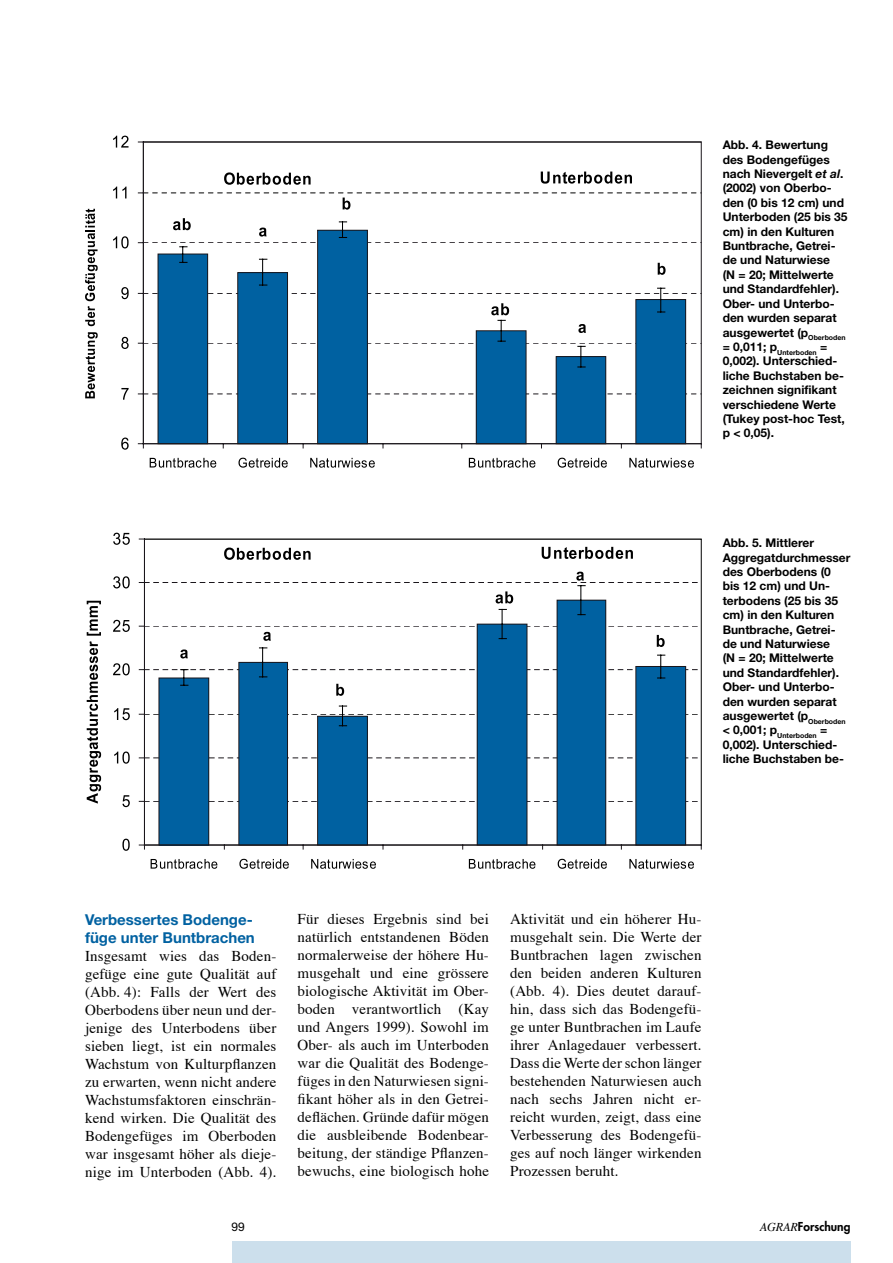
<style>
.page{position:relative;width:893px;height:1263px;background:#fff}
.page>*{position:absolute;margin:0;border:0;box-sizing:border-box;transform-origin:0 0}
.t1{font:15px/18px "Times";letter-spacing:.01em;color:#000;text-align:justify}
.t2{font:700 15px/18px "Helvetica Neue";color:#0061a1}
.t3{font:700 12px/14.4px "Helvetica Neue";color:#000}
.t4{font:800 12px "Futura";color:#000}
.t5{font:12px "Helvetica Neue";color:#000}
.t6{font:700 7.05px "Helvetica Neue";color:#000}
.s1{font-style:italic}
.s2{font-family:"Times";font-weight:400;font-style:italic}
</style>
<div class="page">
<div style="left:232px;top:1242px;width:618px;height:21px;background:#ccdfec"></div>
<div style="left:158px;top:254px;width:50px;height:190px;background:#0061a1"></div>
<div style="left:158px;top:254px;width:50px;height:190px;border:1px solid #1a161b"></div>
<div style="left:238px;top:273px;width:49px;height:171px;background:#0061a1"></div>
<div style="left:237px;top:272px;width:51px;height:172px;border:1px solid #1a161b"></div>
<div style="left:318px;top:230px;width:49px;height:214px;background:#0061a1"></div>
<div style="left:317px;top:230px;width:51px;height:214px;border:1px solid #1a161b"></div>
<div style="left:476px;top:331px;width:50px;height:113px;background:#0061a1"></div>
<div style="left:476px;top:330px;width:50px;height:114px;border:1px solid #1a161b"></div>
<div style="left:556px;top:357px;width:50px;height:87px;background:#0061a1"></div>
<div style="left:556px;top:356px;width:50px;height:88px;border:1px solid #1a161b"></div>
<div style="left:636px;top:300px;width:50px;height:144px;background:#0061a1"></div>
<div style="left:635px;top:299px;width:51px;height:145px;border:1px solid #1a161b"></div>
<hr style="left:143px;top:142px;width:1px;height:302px;background:#1a161b">
<svg style="left:138px;top:394px;width:563px;height:1px"></svg>
<hr style="left:143px;top:443px;width:558px;height:1px;background:#1a161b">
<svg style="left:138px;top:443px;width:6px;height:5px"></svg>
<svg style="left:224px;top:172px;width:87px;height:13px"></svg>
<svg style="left:121px;top:437px;width:8px;height:13px"></svg>
<svg style="left:121px;top:388px;width:8px;height:12px"></svg>
<svg style="left:121px;top:337px;width:8px;height:12px"></svg>
<svg style="left:121px;top:287px;width:8px;height:12px"></svg>
<svg style="left:113px;top:236px;width:16px;height:12px"></svg>
<svg style="left:113px;top:187px;width:13px;height:11px"></svg>
<svg style="left:113px;top:136px;width:16px;height:12px"></svg>
<svg style="left:150px;top:458px;width:66px;height:10px"></svg>
<svg style="left:238px;top:458px;width:50px;height:10px"></svg>
<svg style="left:310px;top:458px;width:65px;height:10px"></svg>
<svg style="left:469px;top:458px;width:66px;height:10px"></svg>
<svg style="left:558px;top:458px;width:49px;height:10px"></svg>
<svg style="left:629px;top:458px;width:65px;height:10px"></svg>
<svg style="left:541px;top:172px;width:91px;height:12px"></svg>
<svg style="left:85px;top:332px;width:13px;height:66px"></svg>
<svg style="left:85px;top:209px;width:13px;height:117px"></svg>
<svg style="left:138px;top:218px;width:563px;height:149px"></svg>
<svg style="left:138px;top:193px;width:563px;height:17px"></svg>
<div style="left:159px;top:678px;width:50px;height:167px;background:#0061a1"></div>
<div style="left:159px;top:678px;width:50px;height:167px;border:1px solid #1a161b"></div>
<div style="left:239px;top:662px;width:48px;height:183px;background:#0061a1"></div>
<div style="left:238px;top:662px;width:50px;height:183px;border:1px solid #1a161b"></div>
<div style="left:318px;top:716px;width:49px;height:129px;background:#0061a1"></div>
<div style="left:317px;top:716px;width:51px;height:129px;border:1px solid #1a161b"></div>
<div style="left:477px;top:624px;width:50px;height:221px;background:#0061a1"></div>
<div style="left:477px;top:624px;width:50px;height:221px;border:1px solid #1a161b"></div>
<div style="left:557px;top:600px;width:49px;height:245px;background:#0061a1"></div>
<div style="left:557px;top:600px;width:49px;height:245px;border:1px solid #1a161b"></div>
<div style="left:636px;top:666px;width:50px;height:179px;background:#0061a1"></div>
<div style="left:635px;top:666px;width:51px;height:179px;border:1px solid #1a161b"></div>
<hr style="left:144px;top:539px;width:1px;height:306px;background:#1a161b">
<svg style="left:139px;top:801px;width:562px;height:1px"></svg>
<svg style="left:139px;top:758px;width:562px;height:1px"></svg>
<svg style="left:139px;top:705px;width:562px;height:21px"></svg>
<hr style="left:144px;top:845px;width:557px;height:1px;background:#1a161b">
<svg style="left:224px;top:548px;width:87px;height:12px"></svg>
<svg style="left:122px;top:839px;width:8px;height:12px"></svg>
<svg style="left:122px;top:795px;width:8px;height:12px"></svg>
<svg style="left:114px;top:751px;width:16px;height:13px"></svg>
<svg style="left:114px;top:708px;width:16px;height:12px"></svg>
<svg style="left:113px;top:663px;width:17px;height:12px"></svg>
<svg style="left:113px;top:620px;width:17px;height:12px"></svg>
<svg style="left:113px;top:576px;width:17px;height:12px"></svg>
<svg style="left:113px;top:533px;width:17px;height:12px"></svg>
<svg style="left:151px;top:859px;width:66px;height:10px"></svg>
<svg style="left:239px;top:859px;width:50px;height:10px"></svg>
<svg style="left:311px;top:859px;width:65px;height:10px"></svg>
<svg style="left:469px;top:859px;width:66px;height:10px"></svg>
<svg style="left:558px;top:859px;width:49px;height:10px"></svg>
<svg style="left:629px;top:859px;width:65px;height:10px"></svg>
<svg style="left:542px;top:547px;width:91px;height:12px"></svg>
<svg style="left:87px;top:601px;width:14px;height:202px"></svg>
<svg style="left:139px;top:572px;width:562px;height:124px"></svg>
<p class="t3" style="left:723px;top:138px;width:126px">Abb. 4. Bewertung des Bodengefüges nach Nievergelt <span class="s1">et al</span>. (2002) von Oberbo&shy;den (0 bis 12 cm) und<br>Unterboden (25 bis 35 cm) in den Kulturen<br>Buntbrache, Getrei&shy;de und Naturwiese<br>(N = 20; Mittelwerte und Standardfehler).<br>Ober- und Unterbo&shy;den wurden separat ausgewertet (p<sub>Oberboden</sub></p>
<p class="t6" style="left:723px;top:348px;width:106px"><sup>=</sup> <sup>0,011;</sup> <sup>p</sup>Unterboden <sup>=</sup></p>
<p class="t3" style="left:723px;top:354px;width:124px">0,002). Unterschied&shy;liche Buchstaben be&shy;zeichnen signifikant verschiedene Werte (Tukey post-hoc Test, p &lt; 0,05).</p>
<p class="t3" style="left:723px;top:535px;width:129px">Abb. 5. Mittlerer<br>Aggregatdurchmesser des Oberbodens (0 bis 12 cm) und Un&shy;terbodens (25 bis 35 cm) in den Kulturen<br>Buntbrache, Getrei&shy;de und Naturwiese<br>(N = 20; Mittelwerte und Standardfehler).<br>Ober- und Unterbo&shy;den wurden separat ausgewertet (p<sub>Oberboden</sub></p>
<p class="t6" style="left:723px;top:731px;width:106px"><sup>&lt;</sup> <sup>0,001;</sup> <sup>p</sup>Unterboden <sup>=</sup></p>
<p class="t3" style="left:723px;top:737px;width:123px">0,002). Unterschied&shy;liche Buchstaben be-</p>
<p class="t2" style="left:85px;top:910px;width:171px">Verbessertes Bodenge&shy;füge unter Buntbrachen</p>
<p class="t1" style="left:85px;top:945px;width:193px">Insgesamt wies das Boden&shy;gefüge eine gute Qualität auf (Abb. 4): Falls der Wert des Oberbodens über neun und der&shy;jenige des Unterbodens über sieben liegt, ist ein normales Wachstum von Kulturpflanzen zu erwarten, wenn nicht andere Wachstumsfaktoren einschrän&shy;kend wirken. Die Qualität des Bodengefüges im Oberboden war insgesamt höher als dieje&shy;nige im Unterboden (Abb. 4).</p>
<p class="t1" style="left:298px;top:908px;width:193px">Für dieses Ergebnis sind bei natürlich entstandenen Böden normalerweise der höhere Hu&shy;musgehalt und eine grössere biologische Aktivität im Ober&shy;boden verantwortlich (Kay und Angers 1999). Sowohl im Ober- als auch im Unterboden war die Qualität des Bodenge&shy;füges in den Naturwiesen signi&shy;fikant höher als in den Getrei&shy;deflächen. Gründe dafür mögen die ausbleibende Bodenbear&shy;beitung, der ständige Pflanzen&shy;bewuchs, eine biologisch hohe</p>
<p class="t1" style="left:510px;top:908px;width:193px">Aktivität und ein höherer Hu&shy;musgehalt sein. Die Werte der Buntbrachen lagen zwischen den beiden anderen Kulturen (Abb. 4). Dies deutet darauf&shy;hin, dass sich das Bodengefü&shy;ge unter Buntbrachen im Laufe ihrer Anlagedauer verbessert.<br>Dass die Werte der schon länger bestehenden Naturwiesen auch nach sechs Jahren nicht er&shy;reicht wurden, zeigt, dass eine Verbesserung des Bodengefü&shy;ges auf noch länger wirkenden Prozessen beruht.</p>
<p class="t5" style="left:232px;top:1220px;width:15px">99</p>
<p class="t4" style="left:760px;top:1219px;width:92px"><span class="s2">AGRAR</span>Forschung</p>
</div>
